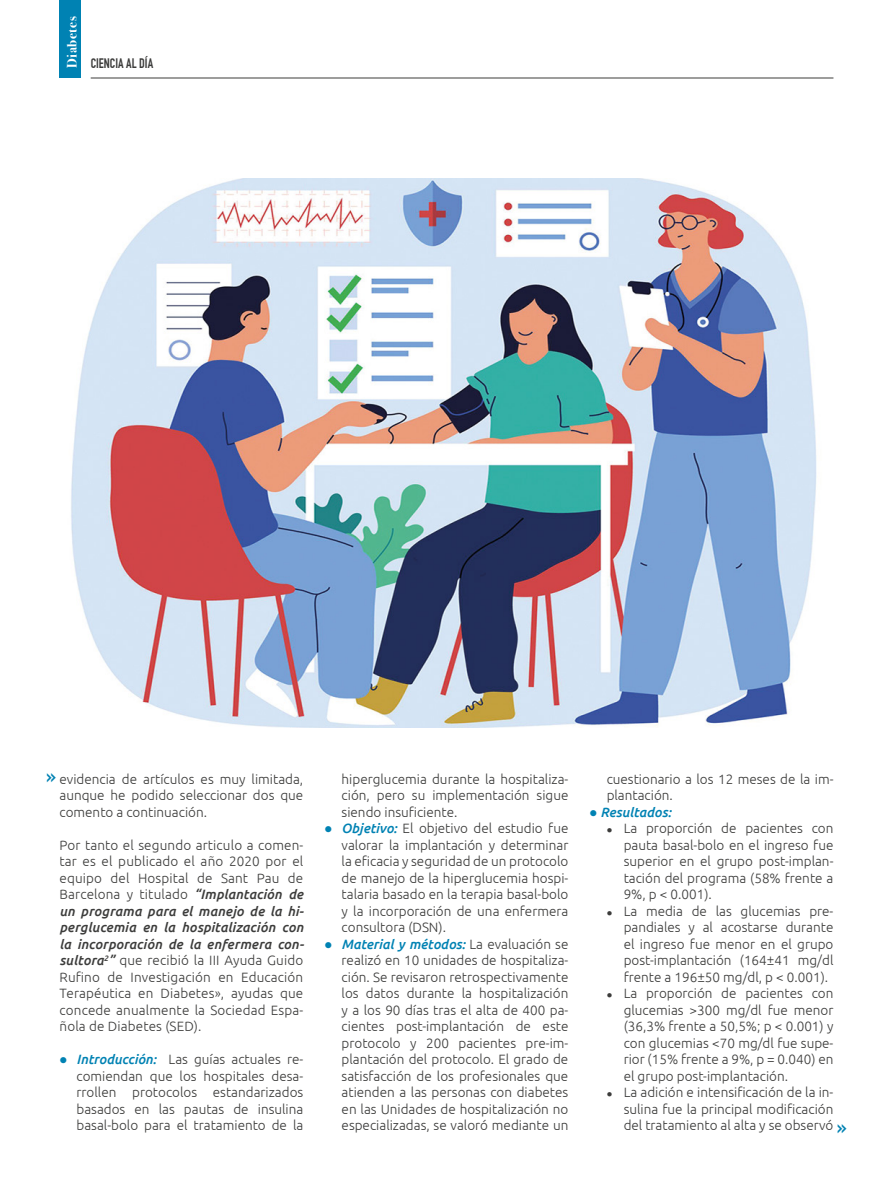
<style>
.page{position:relative;width:893px;height:1191px;background:#fff}
.page>*{position:absolute;margin:0;border:0;box-sizing:border-box;transform-origin:0 0}
.t1{font:22.5px "DIN Engschrift Std";color:#0082b3}
.t2{font:300 13.5px/16.5px "Ubuntu";color:#3c3c3b;text-align:justify}
.t3{font:13.5px "DIN Engschrift Std";color:#3c3c3b}
.t4{font:italic 500 13.5px "Ubuntu";color:#0082b3}
.t5{font:700 13.5px "Bodoni Svty Two ITCTT";letter-spacing:.04em;color:#fff}
.s1{font-weight:500;font-style:italic}
.s2{color:#0082b3}
.s3{font-weight:500;font-style:italic;color:#0082b3}
</style>
<div class="page">
<hr style="left:91px;top:78px;width:742px;height:1px;background:#3c3c3b">
<div style="left:60px;top:0;width:21px;height:78px;background:#0082b3"></div>
<img style="left:71px;top:179px;width:746px;height:548px">
<p class="t5" style="left:61px;top:68px;width:53px;rotate:-90deg">Diabetes</p>
<p class="t3" style="left:91px;top:55px;width:64px">CIENCIA AL DÍA</p>
<p class="t2" style="left:60px;top:770px;width:245px">evidencia de artículos es muy limitada, aunque he podido seleccionar dos que comento a continuación.</p>
<p class="t2" style="left:60px;top:836px;width:246px">Por tanto el segundo articulo a comen&shy;tar es el publicado el año 2020 por el equipo del Hospital de Sant Pau de Barcelona y titulado <span class="s1">“Implantación de un programa para el manejo de la hi&shy;perglucemia en la hospitalización con la incorporación de la enfermera con&shy;sultora</span><sup>2</sup><span class="s1">”</span> que recibió la III Ayuda Guido Rufino de Investigación en Educación Terapéutica en Diabetes», ayudas que concede anualmente la Sociedad Espa&shy;ñola de Diabetes (SED).</p>
<p class="t2" style="left:77px;top:1050px;width:228px;text-indent:-17px"><span class="s2">●</span> <span class="s3">Introducción:</span> Las guías actuales re&shy;comiendan que los hospitales desa&shy;rrollen protocolos estandarizados basados en las pautas de insulina basal-bolo para el tratamiento de la</p>
<h1 class="t1" style="left:46px;top:763px;width:11px">»</h1>
<p class="t2" style="left:342px;top:770px;width:228px">hiperglucemia durante la hospitaliza&shy;ción, pero su implementación sigue siendo insuficiente.</p>
<p class="t2" style="left:342px;top:819px;width:228px;text-indent:-17px"><span class="s2">●</span> <span class="s3">Objetivo:</span> El objetivo del estudio fue valorar la implantación y determinar la eficacia y seguridad de un protocolo de manejo de la hiperglucemia hospi&shy;talaria basado en la terapia basal-bolo y la incorporación de una enfermera consultora (DSN).</p>
<p class="t2" style="left:342px;top:935px;width:228px;text-indent:-17px"><span class="s2">●</span> <span class="s3">Material y métodos:</span> La evaluación se realizó en 10 unidades de hospitaliza&shy;ción. Se revisaron retrospectivamente los datos durante la hospitalización y a los 90 días tras el alta de 400 pa&shy;cientes post-implantación de este protocolo y 200 pacientes pre-im&shy;plantación del protocolo. El grado de satisfacción de los profesionales que atienden a las personas con diabetes en las Unidades de hospitalización no especializadas, se valoró mediante un</p>
<p class="t2" style="left:607px;top:770px;width:228px">cuestionario a los 12 meses de la im&shy;plantación.</p>
<p class="t4" style="left:590px;top:803px;width:83px">● Resultados:</p>
<p class="t2" style="left:624px;top:819px;width:211px;text-indent:-17px">● La proporción de pacientes con pauta basal-bolo en el ingreso fue superior en el grupo post-implan&shy;tación del programa (58% frente a 9%, p &lt; 0.001).</p>
<p class="t2" style="left:624px;top:902px;width:211px;text-indent:-17px">● La media de las glucemias pre&shy;pandiales y al acostarse durante el ingreso fue menor en el grupo post-implantación (164±41 mg/dl frente a 196±50 mg/dl, p &lt; 0.001).</p>
<p class="t2" style="left:624px;top:984px;width:211px;text-indent:-17px">● La proporción de pacientes con glucemias &gt;300 mg/dl fue menor (36,3% frente a 50,5%; p &lt; 0.001) y con glucemias &lt;70 mg/dl fue supe&shy;rior (15% frente a 9%, p = 0.040) en el grupo post-implantación.</p>
<p class="t2" style="left:624px;top:1083px;width:211px;text-indent:-17px">● La adición e intensificación de la in&shy;sulina fue la principal modificación del tratamiento al alta y se observó</p>
<h1 class="t1" style="left:837px;top:1114px;width:11px">»</h1>
</div>
